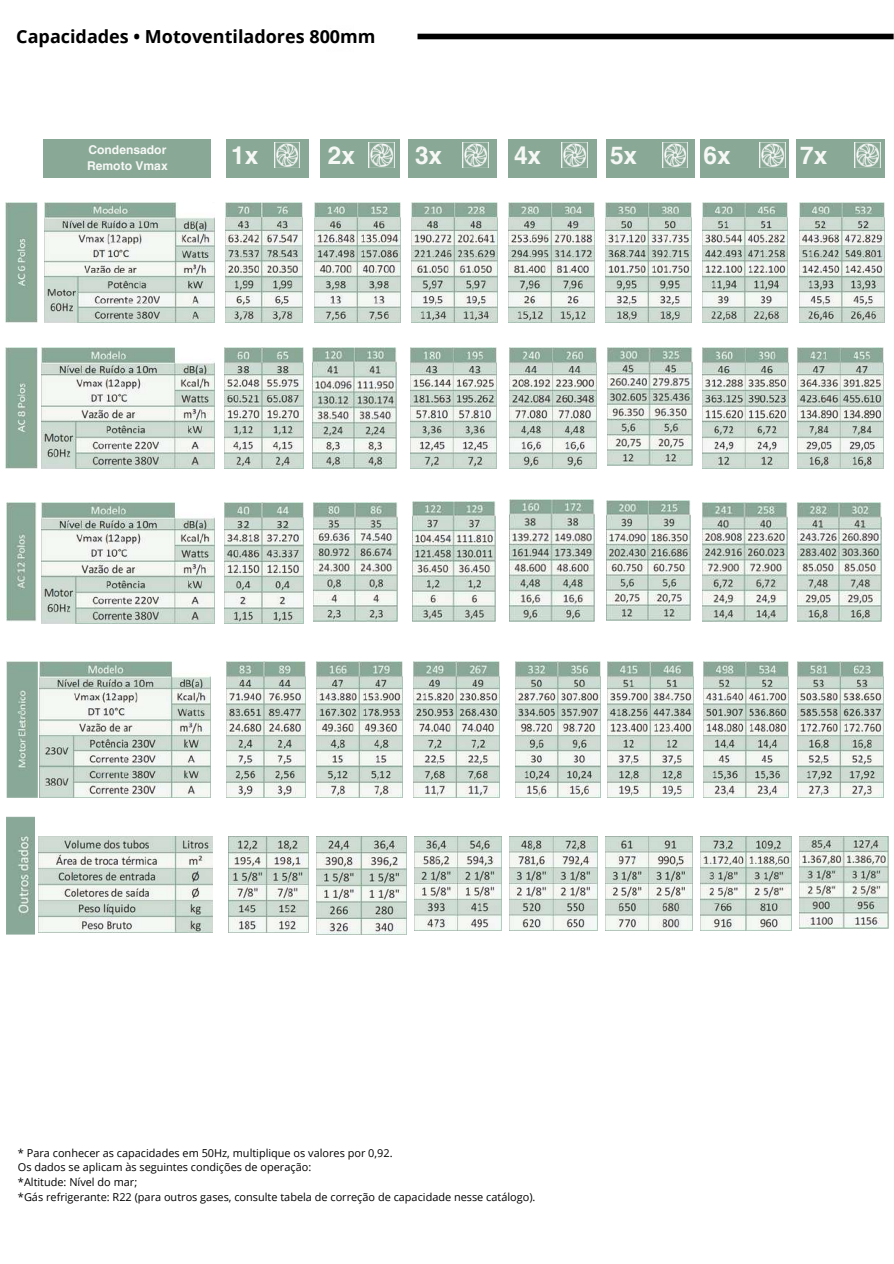
<style>
.page{position:relative;width:894px;height:1264px;background:#fff}
.page>*{position:absolute;margin:0;border:0;box-sizing:border-box;transform-origin:0 0}
.t1{font:700 24.45px "Helvetica LT Pro";color:#f6f8f6}
.t2{font:700 18px "Open Sans";color:#000}
.t3{font:700 12.15px/17px "Helvetica LT Pro";color:#f6f8f6}
.t4{font:10.95px/14.5px "Open Sans";color:#000}
</style>
<div class="page">
<div style="left:417px;top:34px;width:476px;height:5px;background:#000"></div>
<div style="left:226px;top:139px;width:82px;height:38px;background:#89a895"></div>
<img style="left:274px;top:142px;width:26px;height:26px">
<img style="left:6px;top:202px;width:31px;height:121px">
<img style="left:44px;top:202px;width:170px;height:121px">
<img style="left:225px;top:202px;width:78px;height:121px">
<img style="left:315px;top:202px;width:85px;height:121px">
<img style="left:411px;top:202px;width:86px;height:121px">
<img style="left:508px;top:202px;width:86px;height:121px">
<img style="left:605px;top:202px;width:86px;height:121px">
<img style="left:702px;top:202px;width:85px;height:121px">
<img style="left:799px;top:202px;width:85px;height:121px">
<img style="left:6px;top:503px;width:31px;height:118px">
<img style="left:42px;top:503px;width:172px;height:120px">
<img style="left:225px;top:503px;width:78px;height:120px">
<img style="left:313px;top:503px;width:84px;height:118px">
<img style="left:702px;top:503px;width:84px;height:118px">
<img style="left:797px;top:503px;width:84px;height:118px">
<img style="left:6px;top:661px;width:32px;height:137px">
<img style="left:40px;top:661px;width:171px;height:137px">
<img style="left:227px;top:661px;width:78px;height:137px">
<img style="left:316px;top:661px;width:86px;height:137px">
<img style="left:413px;top:661px;width:86px;height:137px">
<img style="left:515px;top:661px;width:85px;height:137px">
<img style="left:607px;top:661px;width:86px;height:137px">
<img style="left:703px;top:661px;width:85px;height:137px">
<img style="left:797px;top:661px;width:85px;height:137px">
<img style="left:6px;top:816px;width:28px;height:118px">
<img style="left:38px;top:836px;width:174px;height:96px">
<img style="left:228px;top:837px;width:80px;height:95px">
<img style="left:316px;top:837px;width:90px;height:97px">
<img style="left:414px;top:836px;width:88px;height:94px">
<img style="left:509px;top:836px;width:88px;height:94px">
<img style="left:605px;top:836px;width:87px;height:94px">
<img style="left:700px;top:837px;width:91px;height:93px">
<img style="left:799px;top:837px;width:88px;height:91px">
<div style="left:44px;top:139px;width:167px;height:38px;background:#89a895"></div>
<div style="left:320px;top:139px;width:79px;height:38px;background:#89a895"></div>
<div style="left:408px;top:139px;width:88px;height:38px;background:#89a895"></div>
<div style="left:508px;top:139px;width:88px;height:38px;background:#89a895"></div>
<div style="left:605px;top:139px;width:89px;height:38px;background:#89a895"></div>
<div style="left:700px;top:139px;width:88px;height:38px;background:#89a895"></div>
<div style="left:795px;top:139px;width:89px;height:38px;background:#89a895"></div>
<img style="left:368px;top:142px;width:26px;height:26px">
<img style="left:462px;top:142px;width:26px;height:26px">
<img style="left:561px;top:142px;width:26px;height:26px">
<img style="left:662px;top:142px;width:25px;height:26px">
<img style="left:759px;top:142px;width:26px;height:26px">
<img style="left:854px;top:142px;width:26px;height:26px">
<img style="left:6px;top:348px;width:31px;height:120px">
<img style="left:42px;top:348px;width:172px;height:120px">
<img style="left:224px;top:348px;width:79px;height:120px">
<img style="left:410px;top:348px;width:86px;height:120px">
<img style="left:509px;top:348px;width:87px;height:120px">
<img style="left:607px;top:348px;width:85px;height:118px">
<img style="left:702px;top:348px;width:86px;height:120px">
<img style="left:797px;top:348px;width:86px;height:120px">
<img style="left:312px;top:348px;width:84px;height:120px">
<img style="left:412px;top:501px;width:83px;height:121px">
<img style="left:510px;top:499px;width:84px;height:122px">
<img style="left:606px;top:500px;width:84px;height:120px">
<h2 class="t2" style="left:16px;top:24px;width:360px">Capacidades • Motoventiladores 800mm</h2>
<p class="t3" style="left:87px;top:142px;width:82px">Condensador<br>Remoto Vmax</p>
<h1 class="t1" style="left:231px;top:146px;width:29px">1x</h1>
<h1 class="t1" style="left:327px;top:146px;width:29px">2x</h1>
<h1 class="t1" style="left:415px;top:146px;width:29px">3x</h1>
<h1 class="t1" style="left:514px;top:146px;width:29px">4x</h1>
<h1 class="t1" style="left:610px;top:146px;width:29px">5x</h1>
<h1 class="t1" style="left:703px;top:146px;width:29px">6x</h1>
<h1 class="t1" style="left:800px;top:146px;width:29px">7x</h1>
<p class="t4" style="left:18px;top:1145px;width:519px">* Para conhecer as capacidades em 50Hz, multiplique os valores por 0,92.<br>Os dados se aplicam às seguintes condições de operação:<br>*Altitude: Nível do mar;<br>*Gás refrigerante: R22 (para outros gases, consulte tabela de correção de capacidade nesse catálogo).</p>
</div>
